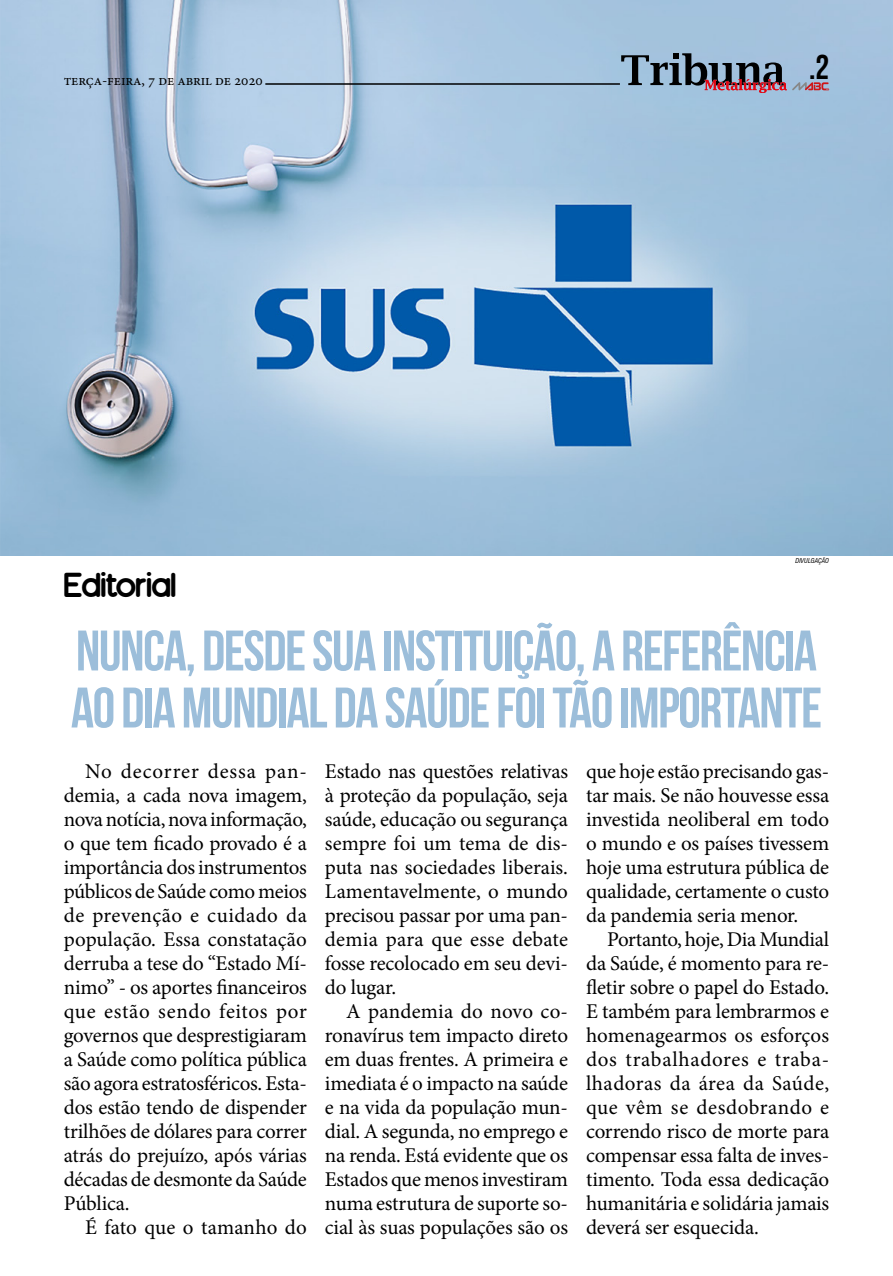
<style>
.page{position:relative;width:893px;height:1276px;background:#fff}
.page>*{position:absolute;margin:0;border:0;box-sizing:border-box;transform-origin:0 0}
.t1{font:57px/57px "Bebas Neue";letter-spacing:-.025em;color:#9cbeda}
.t2{font:700 34.5px "Moon 2.0";letter-spacing:-.02em;color:#000}
.t3{font:34.5px "Bebas Neue";color:#000}
.t4{font:21px/24px "Minion Pro";letter-spacing:-.01em;color:#000;text-align:justify}
.t5{font:15px "Minion Pro";letter-spacing:-.01em;color:#000}
.t6{font:italic condensed 6.6px "Swiss 721 BT";color:#000}
</style>
<div class="page">
<img style="left:0;top:0;width:893px;height:555px">
<svg style="left:621px;top:53px;width:208px;height:40px;background:#838ca1"></svg>
<hr style="left:265px;top:83px;width:355px;height:2px;background:#000">
<p class="t5" style="left:64px;top:70px;width:201px">terça-feira, 7 de abril de 2020</p>
<h2 class="t2" style="left:64px;top:565px;width:114px">Editorial</h2>
<h2 class="t3" style="left:809px;top:48px;width:22px">.2</h2>
<p class="t6" style="left:795px;top:556px;width:35px">DIVULGAÇÃO</p>
<h1 class="t1" style="left:71px;top:621px;width:753px">NUNCA, DESDE SUA INSTITUIÇÃO, A REFERÊNCIA<br>AO DIA MUNDIAL DA SAÚDE FOI TÃO IMPORTANTE</h1>
<p class="t4" style="left:64px;top:759px;width:245px;text-indent:21px">No decorrer dessa pan&shy;demia, a cada nova imagem, nova notícia, nova informação, o que tem ficado provado é a importância dos instrumentos públicos de Saúde como meios de prevenção e cuidado da população. Essa constatação derruba a tese do “Estado Mí&shy;nimo” - os aportes financeiros que estão sendo feitos por governos que desprestigiaram a Saúde como política pública são agora estratosféricos. Esta&shy;dos estão tendo de dispender trilhões de dólares para correr atrás do prejuízo, após várias décadas de desmonte da Saúde Pública.</p>
<p class="t4" style="left:85px;top:1215px;width:223px">É fato que o tamanho do</p>
<p class="t4" style="left:325px;top:759px;width:245px">Estado nas questões relativas à proteção da população, seja saúde, educação ou segurança sempre foi um tema de dis&shy;puta nas sociedades liberais.<br>Lamentavelmente, o mundo precisou passar por uma pan&shy;demia para que esse debate fosse recolocado em seu devi&shy;do lugar.</p>
<p class="t4" style="left:325px;top:999px;width:245px;text-indent:21px">A pandemia do novo co&shy;ronavírus tem impacto direto em duas frentes. A primeira e imediata é o impacto na saúde e na vida da população mun&shy;dial. A segunda, no emprego e na renda. Está evidente que os Estados que menos investiram numa estrutura de suporte so&shy;cial às suas populações são os</p>
<p class="t4" style="left:586px;top:759px;width:245px">que hoje estão precisando gas&shy;tar mais. Se não houvesse essa investida neoliberal em todo o mundo e os países tivessem hoje uma estrutura pública de qualidade, certamente o custo da pandemia seria menor.</p>
<p class="t4" style="left:586px;top:927px;width:245px;text-indent:21px">Portanto, hoje, Dia Mundial da Saúde, é momento para re&shy;fletir sobre o papel do Estado.<br>E também para lembrarmos e homenagearmos os esforços dos trabalhadores e traba&shy;lhadoras da área da Saúde, que vêm se desdobrando e correndo risco de morte para compensar essa falta de inves&shy;timento. Toda essa dedicação humanitária e solidária jamais deverá ser esquecida.</p>
</div>
